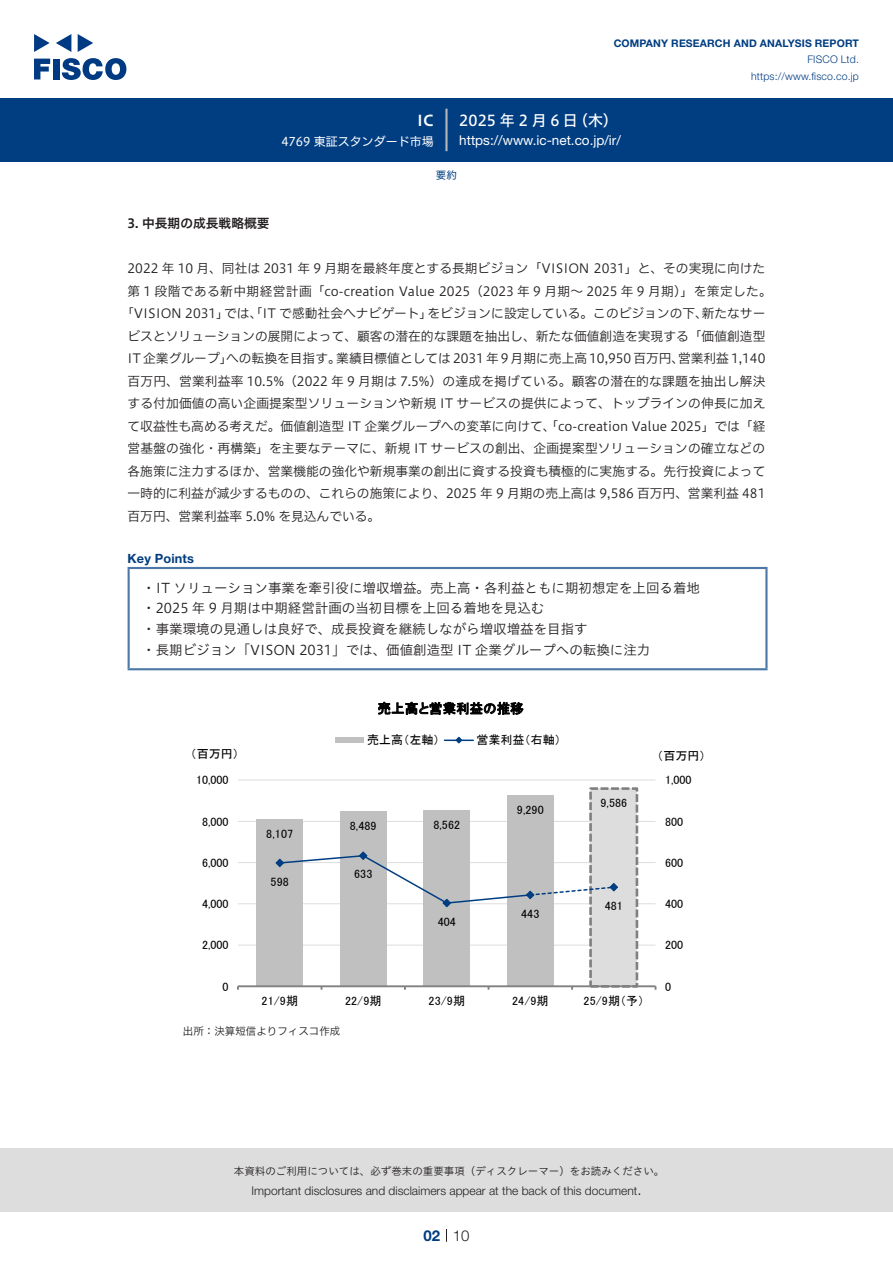
<style>
.page{position:relative;width:893px;height:1263px;background:#fff}
.page>*{position:absolute;margin:0;border:0;box-sizing:border-box;transform-origin:0 0}
.t1{font:15px "Hiragino UD Sans F Std N W5";letter-spacing:.225em;color:#fff}
.t2{font:300 15px "Helvetica Neue LT Std";color:#231f20}
.t3{font:15px "Hiragino UD Sans F Std N W6";color:#fff}
.t4{font:700 15px "Helvetica Neue LT Std";color:#003d81}
.Key_Points_中{font:13.5px "Hiragino UD Sans Std W3";color:#231f20}
.t5{font:13.5px "Helvetica Neue LT Std";color:#fff}
.t6{font:13.5px "MS P Gothic";letter-spacing:.01em;color:#000}
.本文{font:12.75px/22.5px "Hiragino UD Sans F Std N W3";color:#231f20}
.小タイトル{font:12.75px "Hiragino UD Sans F Std N W6";color:#231f20}
.Key_Points{font:700 12.75px "Helvetica Neue LT Std";letter-spacing:.015em;color:#003d81}
.t7{font:12.15px "MS P Gothic";letter-spacing:.005em;color:#000}
.t8{font:12px "MS P Gothic";letter-spacing:.005em;color:#000}
.t9{font:300 12px "Helvetica Neue LT Std";color:#231f20}
.t10{font:12px "Hiragino UD Sans F Std N W4";color:#fff}
.t11{font:10.5px "Hiragino UD Sans Std W3";color:#231f20}
.t12{font:700 10.5px "Helvetica Neue LT Std";letter-spacing:.015em;color:#003d81}
.t13{font:300 10.5px/16.5px "Helvetica Neue LT Std";letter-spacing:.015em;color:#003d81;text-align:right}
.表組み基本スタイル{font:10.5px "Hiragino UD Sans F Std N W3";color:#231f20}
.ヘッダー{font:10.5px "Hiragino UD Sans F Std N W4";color:#003d81}
</style>
<div class="page">
<div style="left:0;top:1148px;width:893px;height:64px;background:#ddd"></div>
<svg style="left:34px;top:59px;width:16px;height:20px"></svg>
<div style="left:53px;top:59px;width:6px;height:20px;background:#003a83"></div>
<svg style="left:62px;top:58px;width:64px;height:22px"></svg>
<svg style="left:34px;top:34px;width:16px;height:18px"></svg>
<svg style="left:78px;top:34px;width:15px;height:18px"></svg>
<svg style="left:56px;top:34px;width:15px;height:18px"></svg>
<div style="left:0;top:98px;width:893px;height:64px;background:#003d81"></div>
<hr style="left:445px;top:109px;width:3px;height:42px;background:#b5b5b6">
<svg style="left:446px;top:1229px;width:1px;height:13px"></svg>
<hr style="left:128px;top:569px;width:2px;height:99px;background:#4d77a7">
<hr style="left:128px;top:567px;width:639px;height:2px;background:#4d77a7">
<hr style="left:765px;top:569px;width:2px;height:99px;background:#4d77a7">
<hr style="left:128px;top:668px;width:639px;height:2px;background:#4d77a7">
<hr style="left:238px;top:945px;width:418px;height:1px;background:#ddd">
<hr style="left:238px;top:903px;width:418px;height:1px;background:#ddd">
<hr style="left:238px;top:862px;width:418px;height:1px;background:#ddd">
<hr style="left:238px;top:821px;width:418px;height:1px;background:#ddd">
<hr style="left:238px;top:780px;width:418px;height:1px;background:#ddd">
<div style="left:340px;top:811px;width:46px;height:175px;background:#c0c0c0"></div>
<div style="left:424px;top:810px;width:46px;height:176px;background:#c0c0c0"></div>
<div style="left:507px;top:795px;width:46px;height:191px;background:#c0c0c0"></div>
<div style="left:591px;top:788px;width:46px;height:198px;background:#ddd"></div>
<div style="left:589px;top:787px;width:49px;height:200px;border:3px dashed #808080"></div>
<div style="left:257px;top:819px;width:46px;height:167px;background:#c0c0c0"></div>
<hr style="left:238px;top:985px;width:418px;height:2px;background:#808080">
<svg style="left:275px;top:851px;width:343px;height:57px"></svg>
<div style="left:335px;top:738px;width:29px;height:5px;background:#c0c0c0"></div>
<hr style="left:444px;top:739px;width:29px;height:2px;background:#003d81">
<svg style="left:455px;top:736px;width:8px;height:8px"></svg>
<p class="t3" style="left:417px;top:109px;width:18px">IC</p>
<p class="t10" style="left:281px;top:132px;width:154px">4769 東証スタンダード市場</p>
<p class="t12" style="left:614px;top:37px;width:247px">COMPANY RESEARCH AND ANALYSIS REPORT</p>
<p class="t13" style="left:751px;top:51px;width:109px">FISCO Ltd. https://www.fisco.co j p.</p>
<p class="t1" style="left:459px;top:109px;width:120px">2025年2月6日</p>
<p class="t1" style="left:573px;top:109px;width:46px">（木(</p>
<p class="t5" style="left:459px;top:132px;width:163px">https: / / w w w i c. - n e t . c o j p. /i r/</p>
<p class="ヘッダー" style="left:436px;top:167px;width:22px">要約</p>
<p class="小タイトル" style="left:128px;top:214px;width:144px">3. 中長期の成長戦略概要</p>
<p class="本文" style="left:128px;top:256px;width:639px">2022 年 10 月、同社は 2031 年 9 月期を最終年度とする長期ビジョン「VISION 2031」と、その実現に向けた</p>
<p class="本文" style="left:128px;top:279px;width:646px">第 1 段階である新中期経営計画「co-creation Value 2025（2023 年 9 月期～ 2025 年 9 月期）」を策定した。</p>
<p class="本文" style="left:702px;top:301px;width:65px">新たなサー</p>
<p class="本文" style="left:224px;top:301px;width:210px">では、「IT で感動社会へナビゲート」</p>
<p class="本文" style="left:427px;top:301px;width:282px">をビジョンに設定している。このビジョンの下、</p>
<p class="本文" style="left:121px;top:301px;width:109px">「VISION 2031」</p>
<p class="本文" style="left:128px;top:324px;width:639px">ビスとソリューションの展開によって、顧客の潜在的な課題を抽出し、新たな価値創造を実現する「価値創造型</p>
<p class="本文" style="left:678px;top:346px;width:89px">営業利益 1,140</p>
<p class="本文" style="left:128px;top:346px;width:639px">IT 企業グループ」<br>百万円、営業利益率 10.5%（2022 年 9 月期は 7.5%）の達成を掲げている。顧客の潜在的な課題を抽出し解決する付加価値の高い企画提案型ソリューションや新規 IT サービスの提供によって、トップラインの伸長に加えて収益性も高める考えだ。価値創造型 IT 企業グループへの変革に向けて、「co-creation Value 2025」では「経営基盤の強化・再構築」を主要なテーマに、新規 IT サービスの創出、企画提案型ソリューションの確立などの各施策に注力するほか、営業機能の強化や新規事業の創出に資する投資も積極的に実施する。先行投資によって一時的に利益が減少するものの、これらの施策により、2025 年 9 月期の売上高は 9,586 百万円、営業利益 481百万円、営業利益率 5.0% を見込んでいる。</p>
<p class="Key_Points" style="left:128px;top:550px;width:68px">Key Points</p>
<p class="Key_Points_中" style="left:142px;top:577px;width:559px">・IT ソリューション事業を牽引役に増収増益。売上高・各利益ともに期初想定を上回る着地</p>
<p class="Key_Points_中" style="left:142px;top:598px;width:404px">・2025 年 9 月期は中期経営計画の当初目標を上回る着地を見込む</p>
<p class="Key_Points_中" style="left:142px;top:619px;width:447px">・事業環境の見通しは良好で、成長投資を継続しながら増収増益を目指す</p>
<p class="Key_Points_中" style="left:142px;top:640px;width:510px">・長期ビジョン「VISON 2031」では、価値創造型 IT 企業グループへの転換に注力</p>
<p class="本文" style="left:226px;top:346px;width:116px">への転換を目指す。</p>
<p class="本文" style="left:336px;top:346px;width:350px">業績目標値としては 2031 年 9 月期に売上高 10,950 百万円、</p>
<p class="t8" style="left:191px;top:748px;width:50px">（百万円）</p>
<p class="t8" style="left:196px;top:774px;width:34px">10,000</p>
<p class="t8" style="left:202px;top:815px;width:28px">8,000</p>
<p class="t7" style="left:202px;top:856px;width:28px">6,000</p>
<p class="t8" style="left:202px;top:898px;width:28px">4,000</p>
<p class="t8" style="left:202px;top:939px;width:28px">2,000</p>
<p class="t8" style="left:223px;top:980px;width:8px">0</p>
<p class="t8" style="left:266px;top:828px;width:28px">8,107</p>
<p class="t7" style="left:271px;top:875px;width:20px">598</p>
<p class="t8" style="left:262px;top:995px;width:38px">21/9期</p>
<p class="t6" style="left:378px;top:702px;width:148px">売上高と営業利益の推移</p>
<p class="t8" style="left:476px;top:734px;width:86px">営業利益（右軸(</p>
<p class="t8" style="left:367px;top:734px;width:74px">売上高（左軸）</p>
<p class="t8" style="left:350px;top:820px;width:28px">8,489</p>
<p class="t8" style="left:354px;top:868px;width:20px">633</p>
<p class="t8" style="left:345px;top:995px;width:38px">22/9期</p>
<p class="t8" style="left:433px;top:818px;width:28px">8,562</p>
<p class="t8" style="left:438px;top:915px;width:20px">404</p>
<p class="t8" style="left:429px;top:995px;width:38px">23/9期</p>
<p class="t8" style="left:517px;top:803px;width:28px">9,290</p>
<p class="t8" style="left:521px;top:907px;width:20px">443</p>
<p class="t8" style="left:512px;top:995px;width:38px">24/9期</p>
<p class="表組み基本スタイル" style="left:183px;top:1023px;width:159px">出所：決算短信よりフィスコ作成</p>
<p class="t8" style="left:600px;top:797px;width:28px">9,586</p>
<p class="t8" style="left:605px;top:899px;width:20px">481</p>
<p class="t8" style="left:584px;top:995px;width:62px">25/9期予（ (</p>
<p class="t8" style="left:657px;top:750px;width:50px">（百万円(</p>
<p class="t8" style="left:665px;top:774px;width:28px">1,000</p>
<p class="t8" style="left:665px;top:815px;width:20px">800</p>
<p class="t7" style="left:665px;top:856px;width:20px">600</p>
<p class="t8" style="left:665px;top:898px;width:20px">400</p>
<p class="t8" style="left:665px;top:939px;width:20px">200</p>
<p class="t8" style="left:665px;top:980px;width:8px">0</p>
<p class="t11" style="left:234px;top:1163px;width:432px">本資料のご利用については、必ず巻末の重要事項（ディスクレーマー）をお読みください。</p>
<p class="t2" style="left:637px;top:1180px;width:6px">.</p>
<p class="t9" style="left:251px;top:1183px;width:387px">Important disclosures and disclaimers appear at the back of this document</p>
<p class="t4" style="left:423px;top:1226px;width:18px">02</p>
<p class="t2" style="left:453px;top:1226px;width:18px">10</p>
</div>
